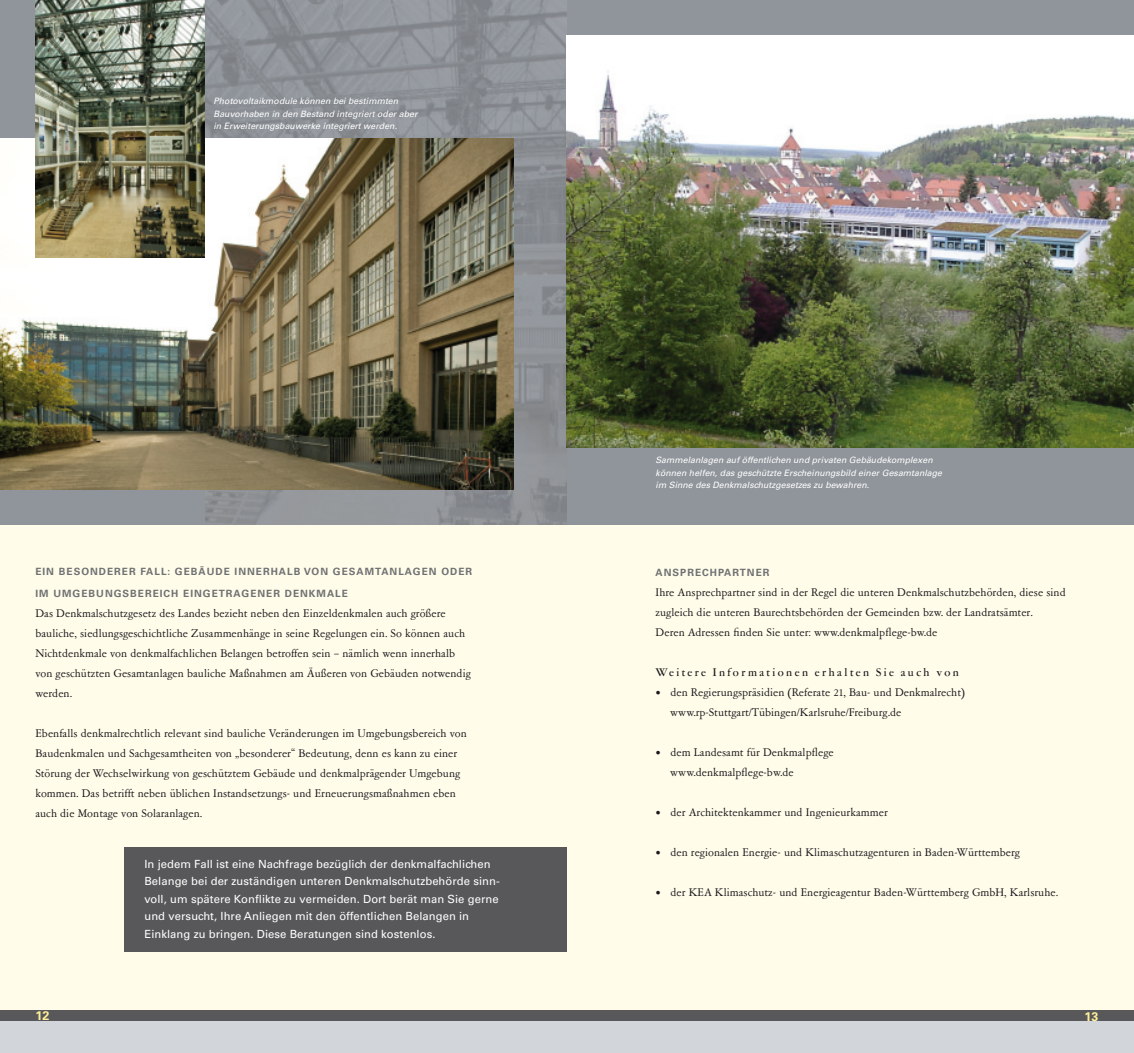
<style>
.page{position:relative;width:1134px;height:1053px;background:#fff}
.page>*{position:absolute;margin:0;border:0;box-sizing:border-box;transform-origin:0 0}
.t1{font:12.5px/20px "Garamont Amst SB";letter-spacing:.005em;color:#1a171c}
.t2{font:500 12.5px "Garamont Amst SH";letter-spacing:.2em;color:#1a171c}
.t3{font:700 12.5px "Univers";color:#fe9}
.t4{font:11.25px/17.5px "Univers";letter-spacing:.005em;color:#fff}
.t5{font:700 10px "Univers";letter-spacing:.1em;color:#707173}
.t6{font:italic 8.75px/12.5px "Univers";letter-spacing:.005em;color:#fff}
</style>
<div class="page">
<div style="left:0;top:489px;width:1134px;height:563px;background:#fffdea"></div>
<div style="left:0;top:0;width:1134px;height:524px;background:#90959b"></div>
<div style="left:124px;top:847px;width:443px;height:105px;background:#58585a"></div>
<div style="left:0;top:1010px;width:1134px;height:42px;background:#d2d5d9"></div>
<div style="left:0;top:1010px;width:1134px;height:10px;background:#58585a"></div>
<img style="left:206px;top:0;width:361px;height:524px">
<img style="left:0;top:138px;width:514px;height:351px">
<img style="left:35px;top:0;width:170px;height:258px">
<img style="left:567px;top:35px;width:567px;height:413px">
<p class="t6" style="left:213px;top:95px;width:205px">Photovoltaikmodule können bei bestimmten<br>Bauvorhaben in den Bestand integriert oder aber in Erweiterungsbauwerke integriert werden.</p>
<p class="t5" style="left:35px;top:565px;width:438px">EIN BESONDERER FALL: GEBÄUDE INNERHALB VON GESAMTANLAGEN ODER</p>
<p class="t5" style="left:35px;top:587px;width:314px">IM UMGEBUNGSBEREICH EINGETRAGENER DENKMALE</p>
<p class="t1" style="left:35px;top:604px;width:437px">Das Denkmalschutzgesetz des Landes bezieht neben den Einzeldenkmalen auch größere bauliche, siedlungsgeschichtliche Zusammenhänge in seine Regelungen ein. So können auch Nichtdenkmale von denkmalfachlichen Belangen betroffen sein – nämlich wenn innerhalb von geschützten Gesamtanlagen bauliche Maßnahmen am Äußeren von Gebäuden notwendig werden.</p>
<p class="t1" style="left:35px;top:724px;width:433px">Ebenfalls denkmalrechtlich relevant sind bauliche Veränderungen im Umgebungsbereich von Baudenkmalen und Sachgesamtheiten von „besonderer“ Bedeutung, denn es kann zu einer Störung der Wechselwirkung von geschütztem Gebäude und denkmalprägender Umgebung kommen. Das betrifft neben üblichen Instandsetzungs- und Erneuerungsmaßnahmen eben auch die Montage von Solaranlagen.</p>
<p class="t4" style="left:144px;top:855px;width:357px">In jedem Fall ist eine Nachfrage bezüglich der denkmalfachlichen Belange bei der zuständigen unteren Denkmalschutzbehörde sinn&shy;voll, um spätere Konflikte zu vermeiden. Dort berät man Sie gerne und versucht, Ihre Anliegen mit den öffentlichen Belangen in Einklang zu bringen. Diese Beratungen sind kostenlos.</p>
<p class="t6" style="left:656px;top:454px;width:288px">Sammelanlagen auf öffentlichen und privaten Gebäudekomplexen können helfen, das geschützte Erscheinungsbild einer Gesamtanlage im Sinne des Denkmalschutzgesetzes zu bewahren.</p>
<p class="t5" style="left:656px;top:566px;width:115px">ANSPRECHPARTNER</p>
<p class="t1" style="left:656px;top:582px;width:412px">Ihre Ansprechpartner sind in der Regel die unteren Denkmalschutzbehörden, diese sind zugleich die unteren Baurechtsbehörden der Gemeinden bzw. der Landratsämter.<br>Deren Adressen finden Sie unter: www.denkmalpflege-bw.de</p>
<p class="t2" style="left:656px;top:666px;width:305px">Weitere Informationen erhalten Sie auch von</p>
<p class="t1" style="left:670px;top:682px;width:296px;text-indent:-15px">• den Regierungspräsidien (Referate 21, Bau- und Denkmalrecht) www.rp-Stuttgart/Tübingen/Karlsruhe/Freiburg.de</p>
<p class="t1" style="left:670px;top:742px;width:165px;text-indent:-15px">• dem Landesamt für Denkmalpflege www.denkmalpflege-bw.de</p>
<p class="t1" style="left:656px;top:802px;width:234px">• der Architektenkammer und Ingenieurkammer</p>
<p class="t1" style="left:656px;top:842px;width:366px">• den regionalen Energie- und Klimaschutzagenturen in Baden-Württemberg</p>
<p class="t1" style="left:656px;top:882px;width:404px">• der KEA Klimaschutz- und Energieagentur Baden-Württemberg GmbH, Karlsruhe.</p>
<p class="t3" style="left:35px;top:1008px;width:15px">12</p>
<p class="t3" style="left:1084px;top:1008px;width:15px">13</p>
</div>
